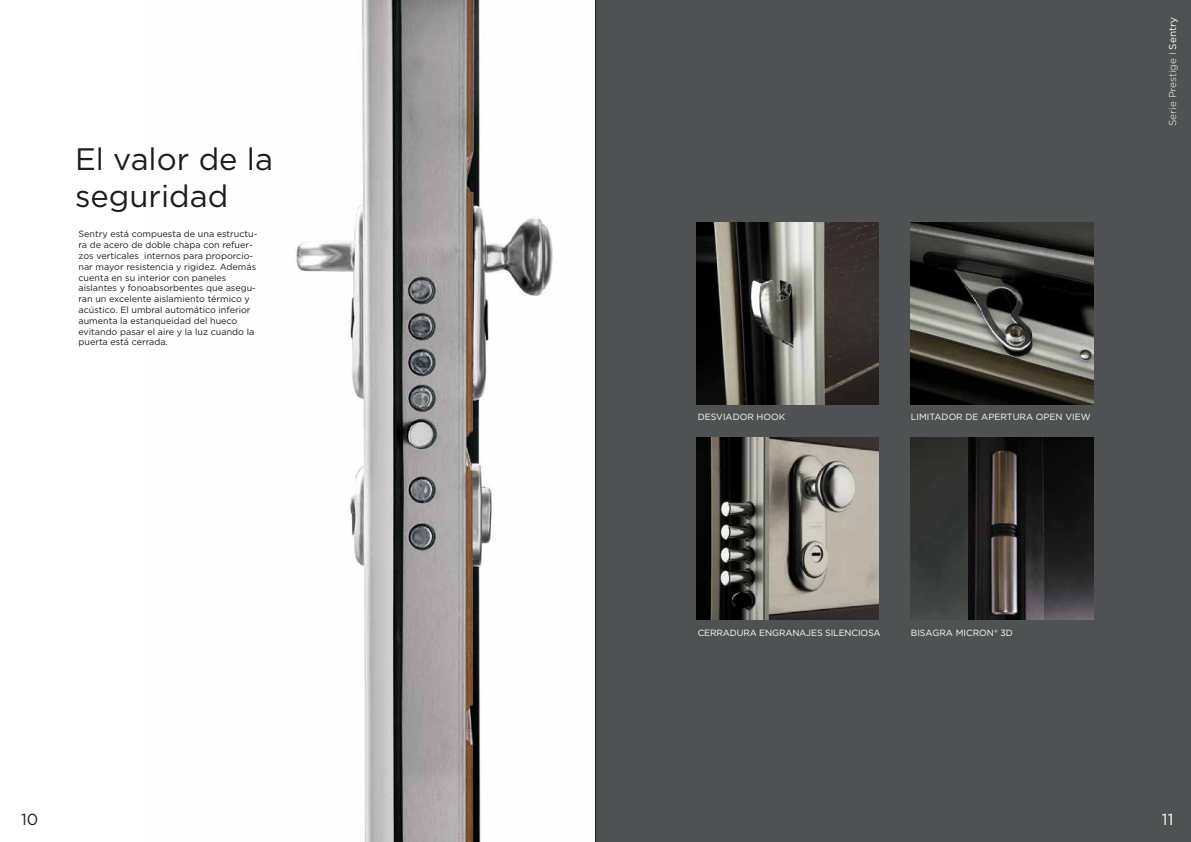
<style>
.page{position:relative;width:1191px;height:842px;background:#fff}
.page>*{position:absolute;margin:0;border:0;box-sizing:border-box;transform-origin:0 0}
.t1{font:31px/37.2px "Gotham";color:#1d1d1b}
.t2{font:16px "Gotham";color:#1d1d1b}
.t3{font:16px "Gotham";color:#fff}
.t4{font:300 10px "Gotham";color:#fff}
.t5{font:9px/10.8px "Gotham";color:#1d1d1b}
.t6{font:9px "Gotham";color:#fff}
.s1{font-weight:400}
</style>
<div class="page">
<img style="left:294px;top:0;width:259px;height:842px">
<div style="left:595px;top:0;width:596px;height:842px;background:#4e5252"></div>
<hr style="left:595px;top:0;width:1px;height:842px;background:#1d1d1b">
<img style="left:696px;top:222px;width:182px;height:182px">
<img style="left:911px;top:222px;width:182px;height:182px">
<img style="left:696px;top:437px;width:182px;height:183px">
<img style="left:967px;top:437px;width:126px;height:183px">
<h1 class="t1" style="left:75px;top:140px;width:199px">El valor de la seguridad</h1>
<p class="t5" style="left:78px;top:229px;width:180px">Sentry está compuesta de una estructu&shy;ra de acero de doble chapa con refuer&shy;zos verticales internos para proporcio&shy;nar mayor resistencia y rigidez. Además cuenta en su interior con paneles aislantes y fonoabsorbentes que asegu&shy;ran un excelente aislamiento térmico y acústico. El umbral automático inferior aumenta la estanqueidad del hueco evitando pasar el aire y la luz cuando la puerta está cerrada.</p>
<p class="t4" style="left:1166px;top:126px;width:110px;rotate:-90deg">Serie Prestige I <span class="s1">Sentry</span></p>
<p class="t6" style="left:697px;top:411px;width:89px">DESVIADOR HOOK</p>
<p class="t6" style="left:911px;top:411px;width:181px">LIMITADOR DE APERTURA OPEN VIEW</p>
<p class="t6" style="left:697px;top:627px;width:184px">CERRADURA ENGRANAJES SILENCIOSA</p>
<p class="t6" style="left:911px;top:627px;width:104px">BISAGRA MICRON® 3D</p>
<h2 class="t2" style="left:21px;top:809px;width:19px">10</h2>
<h2 class="t3" style="left:1162px;top:809px;width:13px">11</h2>
</div>
